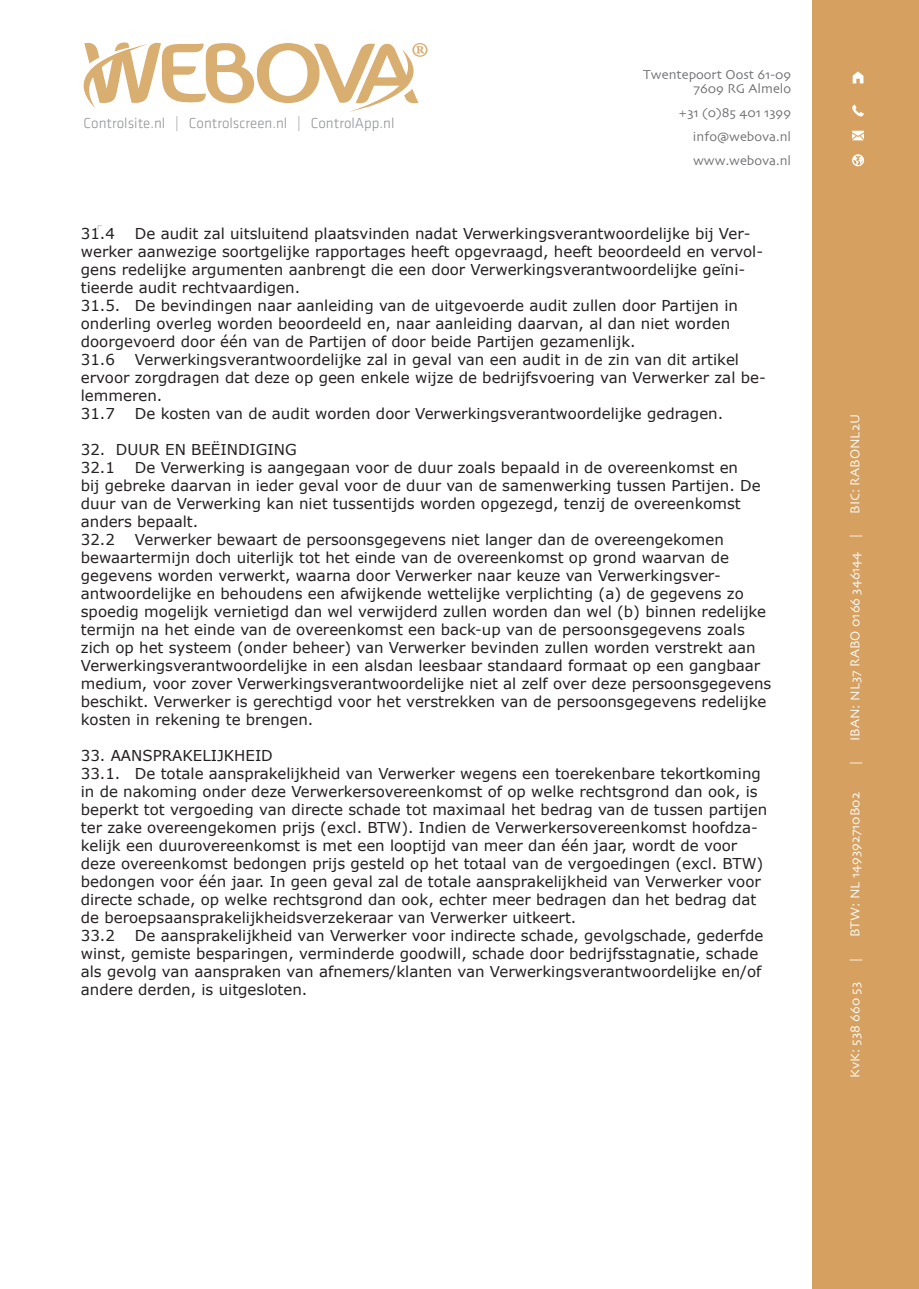
<style>
.page{position:relative;width:919px;height:1289px;background:#fff}
.page>*{position:absolute;margin:0;border:0;box-sizing:border-box;transform-origin:0 0}
.t1{font:15px/18px "Verdana";color:#231f20}
.t2{font:300 15px "Klavika";color:#8f9194}
.t3{font:13.5px "Skia Regular 1 1";color:#6c6d70}
.t4{font:13.5px "Skia Regular 1 1";color:#fff}
</style>
<div class="page">
<div style="left:812px;top:0;width:106px;height:1288px;background:#d6a160"></div>
<svg style="left:852px;top:105px;width:11px;height:11px"></svg>
<svg style="left:852px;top:72px;width:11px;height:11px"></svg>
<svg style="left:852px;top:154px;width:12px;height:12px"></svg>
<svg style="left:852px;top:131px;width:11px;height:9px"></svg>
<svg style="left:83px;top:42px;width:345px;height:70px"></svg>
<p class="t2" style="left:84px;top:115px;width:312px">Controlsite.nl | Controlscreen.nl | ControlApp.nl</p>
<p class="t3" style="left:643px;top:67px;width:149px">Twentepoort Oost 61-09</p>
<p class="t3" style="left:693px;top:80px;width:99px">7609 RG Almelo</p>
<p class="t3" style="left:678px;top:104px;width:115px">+31 (0)85 401 1399</p>
<p class="t3" style="left:693px;top:128px;width:100px">info@webova.nl</p>
<p class="t3" style="left:693px;top:152px;width:100px">www.webova.nl</p>
<p class="t1" style="left:81px;top:224px;width:683px;text-indent:54px">De audit zal uitsluitend plaatsvinden nadat Verwerkingsverantwoordelijke bij Ver&shy;werker aanwezige soortgelijke rapportages heeft opgevraagd, heeft beoordeeld en vervol&shy;gens redelijke argumenten aanbrengt die een door Verwerkingsverantwoordelijke geïni&shy;tieerde audit rechtvaardigen.</p>
<p class="t1" style="left:81px;top:296px;width:658px">31.5. De bevindingen naar aanleiding van de uitgevoerde audit zullen door Partijen in onderling overleg worden beoordeeld en, naar aanleiding daarvan, al dan niet worden doorgevoerd door één van de Partijen of door beide Partijen gezamenlijk.</p>
<p class="t1" style="left:81px;top:350px;width:36px">31.6</p>
<p class="t1" style="left:81px;top:224px;width:36px">31.4</p>
<p class="t1" style="left:81px;top:350px;width:686px;text-indent:54px">Verwerkingsverantwoordelijke zal in geval van een audit in de zin van dit artikel ervoor zorgdragen dat deze op geen enkele wijze de bedrijfsvoering van Verwerker zal be&shy;lemmeren.</p>
<p class="t1" style="left:81px;top:404px;width:36px">31.7</p>
<p class="t1" style="left:135px;top:404px;width:590px">De kosten van de audit worden door Verwerkingsverantwoordelijke gedragen.</p>
<p class="t1" style="left:81px;top:440px;width:217px">32. DUUR EN BEËINDIGING</p>
<p class="t1" style="left:81px;top:458px;width:36px">32.1</p>
<p class="t1" style="left:81px;top:458px;width:681px;text-indent:54px">De Verwerking is aangegaan voor de duur zoals bepaald in de overeenkomst en<br>bij gebreke daarvan in ieder geval voor de duur van de samenwerking tussen Partijen. De duur van de Verwerking kan niet tussentijds worden opgezegd, tenzij de overeenkomst anders bepaalt.</p>
<p class="t1" style="left:81px;top:530px;width:36px">32.2</p>
<p class="t1" style="left:81px;top:530px;width:692px;text-indent:54px">Verwerker bewaart de persoonsgegevens niet langer dan de overeengekomen bewaartermijn doch uiterlijk tot het einde van de overeenkomst op grond waarvan de gegevens worden verwerkt, waarna door Verwerker naar keuze van Verwerkingsver&shy;antwoordelijke en behoudens een afwijkende wettelijke verplichting (a) de gegevens zo spoedig mogelijk vernietigd dan wel verwijderd zullen worden dan wel (b) binnen redelijke termijn na het einde van de overeenkomst een back-up van de persoonsgegevens zoals zich op het systeem (onder beheer) van Verwerker bevinden zullen worden verstrekt aan Verwerkingsverantwoordelijke in een alsdan leesbaar standaard formaat op een gangbaar medium, voor zover Verwerkingsverantwoordelijke niet al zelf over deze persoonsgegevens beschikt. Verwerker is gerechtigd voor het verstrekken van de persoonsgegevens redelijke kosten in rekening te brengen.</p>
<p class="t1" style="left:81px;top:746px;width:193px">33. AANSPRAKELIJKHEID</p>
<p class="t1" style="left:81px;top:764px;width:687px">33.1. De totale aansprakelijkheid van Verwerker wegens een toerekenbare tekortkoming in de nakoming onder deze Verwerkersovereenkomst of op welke rechtsgrond dan ook, is beperkt tot vergoeding van directe schade tot maximaal het bedrag van de tussen partijen ter zake overeengekomen prijs (excl. BTW). Indien de Verwerkersovereenkomst hoofdza&shy;kelijk een duurovereenkomst is met een looptijd van meer dan één jaar, wordt de voor deze overeenkomst bedongen prijs gesteld op het totaal van de vergoedingen (excl. BTW) bedongen voor één jaar. In geen geval zal de totale aansprakelijkheid van Verwerker voor directe schade, op welke rechtsgrond dan ook, echter meer bedragen dan het bedrag dat de beroepsaansprakelijkheidsverzekeraar van Verwerker uitkeert.</p>
<p class="t1" style="left:81px;top:926px;width:36px">33.2</p>
<p class="t1" style="left:81px;top:926px;width:684px;text-indent:54px">De aansprakelijkheid van Verwerker voor indirecte schade, gevolgschade, gederfde winst, gemiste besparingen, verminderde goodwill, schade door bedrijfsstagnatie, schade als gevolg van aanspraken van afnemers/klanten van Verwerkingsverantwoordelijke en/of andere derden, is uitgesloten.</p>
<p class="t4" style="left:846px;top:514px;width:101px;rotate:-90deg">BIC: RABONL2U</p>
<p class="t4" style="left:846px;top:741px;width:208px;rotate:-90deg">IBAN: NL37 RABO 0166 346144 |</p>
<p class="t4" style="left:846px;top:765px;width:5px;rotate:-90deg">|</p>
<p class="t4" style="left:846px;top:937px;width:147px;rotate:-90deg">BTW: NL 149392710B02</p>
<p class="t4" style="left:846px;top:961px;width:5px;rotate:-90deg">|</p>
<p class="t4" style="left:846px;top:1077px;width:97px;rotate:-90deg">KvK: 538 660 53</p>
</div>
